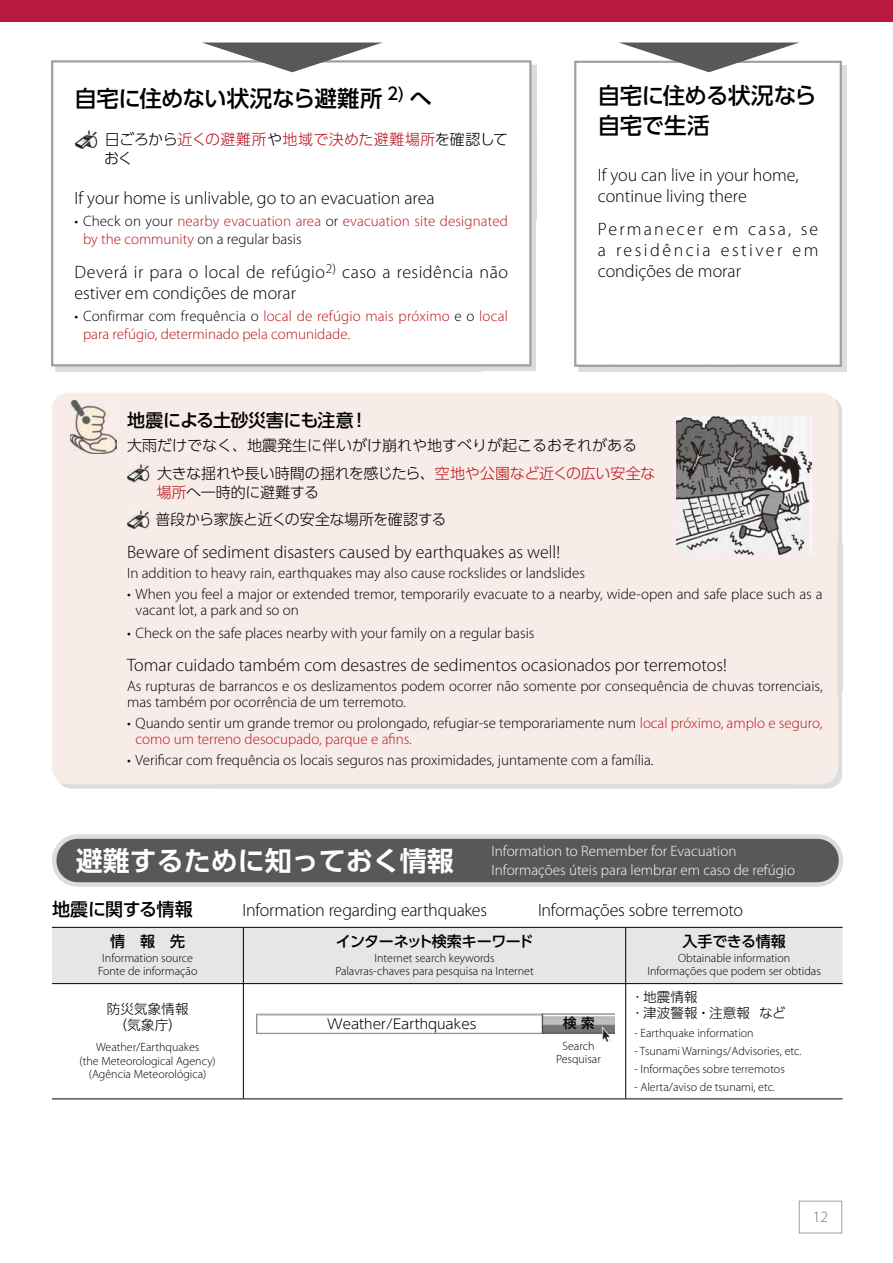
<style>
.page{position:relative;width:893px;height:1263px;background:#fff}
.page>*{position:absolute;margin:0;border:0;box-sizing:border-box;transform-origin:0 0}
.t1{font:700 27px "UD Shin Go Pro De";color:#fff}
.t2{font:500 22.5px/30px "UD Shin Go Pro";letter-spacing:-.025em;color:#000}
.t3{font:300 18px/21px "Myriad Pro";color:#000}
.t4{font:300 18px/21px "Myriad Pro";letter-spacing:.025em;color:#000}
.t5{font:500 18px "UD Shin Go Pro";letter-spacing:-.03em;color:#000}
.t6{font:300 15.75px "Myriad Pro";color:#727171}
.t7{font:300 15px/16.5px "Myriad Pro";color:#000}
.t8{font:300 15px/18px "Myriad Pro";letter-spacing:.005em;color:#ba131b}
.t9{font:300 15px/19.2px "Myriad Pro";color:#fff}
.t10{font:300 15px/27.3px "UD Shin Go Pro";color:#000}
.t11{font:300 15px/27.3px "UD Shin Go Pro";letter-spacing:-.02em;color:#000}
.t12{font:300 15px/18.9px "UD Shin Go Pro";letter-spacing:.02em;color:#ba131b}
.t13{font:500 15px "UD Shin Go Pro";letter-spacing:-.03em;color:#000}
.t14{font:300 13.5px/16.5px "UD Shin Go Pro";letter-spacing:.02em;color:#000;text-align:center}
.t15{font:300 13.5px "UD Shin Go Pro";color:#000}
.t16{font:500 13.5px "UD Shin Go Pro";color:#000}
.t17{font:300 12px/13.5px "Myriad Pro";color:#000;text-align:center}
.s1{color:#000}
.s2{color:#ba131b}
</style>
<div class="page">
<div style="left:0;top:0;width:893px;height:21px;background:#b8193f"></div>
<div style="left:799px;top:1201px;width:43px;height:32px;border:1px solid #9fa0a0"></div>
<img style="left:833px;top:398px;width:9px;height:146px">
<img style="left:790px;top:691px;width:52px;height:98px">
<img style="left:58px;top:780px;width:155px;height:9px">
<div style="left:52px;top:392px;width:785px;height:392px;background:#f8ece9;border-radius:17px"></div>
<img style="left:127px;top:464px;width:23px;height:18px">
<img style="left:127px;top:510px;width:23px;height:19px">
<img style="left:676px;top:417px;width:135px;height:137px">
<img style="left:70px;top:400px;width:46px;height:53px">
<img style="left:531px;top:65px;width:5px;height:153px">
<img style="left:483px;top:218px;width:53px;height:153px">
<div style="left:52px;top:61px;width:478px;height:304px;background:#fff"></div>
<img style="left:75px;top:130px;width:23px;height:19px">
<div style="left:51px;top:60px;width:480px;height:306px;border:2px solid #9fa0a0"></div>
<div style="left:574px;top:61px;width:268px;height:306px;border:2px solid #9fa0a0"></div>
<svg style="left:619px;top:43px;width:180px;height:29px"></svg>
<svg style="left:202px;top:43px;width:181px;height:29px"></svg>
<div style="left:54px;top:836px;width:787px;height:48px;background:#5a5757;border-radius:23px"></div>
<div style="left:52px;top:834px;width:791px;height:53px;border:4px solid #dcdddd;border-radius:23px"></div>
<div style="left:52px;top:928px;width:791px;height:55px;background:#e6e6e7"></div>
<svg style="left:52px;top:984px;width:791px;height:114px"></svg>
<hr style="left:243px;top:928px;width:1px;height:55px;background:#000">
<hr style="left:625px;top:928px;width:1px;height:55px;background:#000">
<hr style="left:52px;top:983px;width:191px;height:1px;background:#000">
<hr style="left:243px;top:983px;width:383px;height:1px;background:#000">
<hr style="left:626px;top:983px;width:217px;height:1px;background:#000">
<hr style="left:243px;top:984px;width:1px;height:114px;background:#000">
<hr style="left:625px;top:984px;width:1px;height:114px;background:#000">
<hr style="left:52px;top:927px;width:191px;height:1px;background:#000">
<hr style="left:243px;top:927px;width:383px;height:1px;background:#000">
<hr style="left:626px;top:927px;width:217px;height:1px;background:#000">
<hr style="left:52px;top:1098px;width:191px;height:1px;background:#000">
<hr style="left:243px;top:1098px;width:383px;height:1px;background:#000">
<hr style="left:626px;top:1098px;width:217px;height:1px;background:#000">
<img style="left:257px;top:1013px;width:358px;height:29px">
<h2 class="t2" style="left:75px;top:82px;width:359px">自宅に住めない状況なら避難所 <sup>2)</sup> へ</h2>
<p class="t12" style="left:104px;top:129px;width:405px"><span class="s1">日ごろから</span>近くの避難所<span class="s1">や</span>地域で決めた避難場所<span class="s1">を確認しておく</span></p>
<p class="t3" style="left:75px;top:187px;width:361px">If your home is unlivable, go to an evacuation area</p>
<p class="t8" style="left:83px;top:213px;width:426px;text-indent:-9px"><span class="s1">• Check on your</span> nearby evacuation area <span class="s1">or</span> evacuation site designated by the community <span class="s1">on a regular basis</span></p>
<p class="t4" style="left:75px;top:261px;width:435px">Deverá ir para o local de refúgio<sup>2)</sup> caso a residência não estiver em condições de morar</p>
<p class="t8" style="left:83px;top:308px;width:426px;text-indent:-9px"><span class="s1">• Confirmar com frequência o</span> local de refúgio mais próximo <span class="s1">e o</span> local para refúgio, determinado pela comunidade.</p>
<h2 class="t2" style="left:598px;top:80px;width:221px">自宅に住める状況なら自宅で生活</h2>
<p class="t3" style="left:598px;top:164px;width:202px">If you can live in your home, continue living there</p>
<p class="t3" style="left:598px;top:219px;width:222px;text-align:justify">Permanecer em casa, se a residência estiver em condições de morar</p>
<p class="t5" style="left:127px;top:406px;width:243px">地震による土砂災害にも注意！</p>
<p class="t10" style="left:157px;top:431px;width:499px;text-indent:-30px">大雨だけでなく、地震発生に伴いがけ崩れや地すべりが起こるおそれがある大きな揺れや長い時間の揺れを感じたら、<span class="s2">空地や公園など近くの広い安全な</span></p>
<p class="t11" style="left:155px;top:478px;width:293px"><span class="s2">場所</span>へ一時的に避難する<br>普段から家族と近くの安全な場所を確認する</p>
<p class="t3" style="left:127px;top:542px;width:435px">Beware of sediment disasters caused by earthquakes as well!</p>
<p class="t7" style="left:127px;top:565px;width:459px">In addition to heavy rain, earthquakes may also cause rockslides or landslides</p>
<p class="t7" style="left:136px;top:586px;width:688px;text-indent:-9px">• When you feel a major or extended tremor, temporarily evacuate to a nearby, wide-open and safe place such as a vacant lot, a park and so on</p>
<p class="t7" style="left:127px;top:625px;width:409px">• Check on the safe places nearby with your family on a regular basis</p>
<p class="t3" style="left:127px;top:655px;width:601px">Tomar cuidado também com desastres de sedimentos ocasionados por terremotos!</p>
<p class="t7" style="left:127px;top:678px;width:697px">As rupturas de barrancos e os deslizamentos podem ocorrer não somente por consequência de chuvas torrenciais, mas também por ocorrência de um terremoto.</p>
<p class="t7" style="left:136px;top:715px;width:688px;text-indent:-9px">• Quando sentir um grande tremor ou prolongado, refugiar-se temporariamente num <span class="s2">local próximo, amplo e seguro, como um terreno desocupado, parque e afins.</span></p>
<p class="t7" style="left:127px;top:752px;width:528px">• Verificar com frequência os locais seguros nas proximidades, juntamente com a família.</p>
<h1 class="t1" style="left:76px;top:839px;width:379px">避難するために知っておく情報</h1>
<p class="t9" style="left:491px;top:842px;width:305px">Information to Remember for Evacuation<br>Informações úteis para lembrar em caso de refúgio</p>
<p class="t5" style="left:52px;top:895px;width:142px">地震に関する情報</p>
<p class="t3" style="left:243px;top:899px;width:246px">Information regarding earthquakes</p>
<p class="t3" style="left:538px;top:899px;width:206px">Informações sobre terremoto</p>
<p class="t13" style="left:110px;top:929px;width:76px">情　報　先</p>
<p class="t17" style="left:98px;top:951px;width:101px">Information source<br>Fonte de informação</p>
<p class="t13" style="left:682px;top:929px;width:105px">入手できる情報</p>
<p class="t17" style="left:647px;top:951px;width:175px">Obtainable information<br>Informações que podem ser obtidas</p>
<p class="t13" style="left:336px;top:929px;width:199px">インターネット検索キーワード</p>
<p class="t17" style="left:335px;top:951px;width:200px">Internet search keywords<br>Palavras-chaves para pesquisa na Internet</p>
<p class="t14" style="left:107px;top:1000px;width:83px">防災気象情報（気象庁）</p>
<p class="t17" style="left:80px;top:1041px;width:138px">Weather/Earthquakes<br>(the Meteorological Agency) (Agência Meteorológica)</p>
<p class="t15" style="left:327px;top:1013px;width:151px">Weather/Earthquakes</p>
<p class="t16" style="left:563px;top:1012px;width:33px">検 索</p>
<p class="t17" style="left:556px;top:1039px;width:46px">Search<br>Pesquisar</p>
<p class="t14" style="left:634px;top:988px;width:153px;text-align:left">･地震情報<br>･津波警報・注意報 など</p>
<p class="t17" style="left:634px;top:1027px;width:121px">- Earthquake information</p>
<p class="t17" style="left:634px;top:1044px;width:169px">- Tsunami Warnings/Advisories, etc.</p>
<p class="t17" style="left:634px;top:1062px;width:152px">- Informações sobre terremotos</p>
<p class="t17" style="left:634px;top:1080px;width:142px">- Alerta/aviso de tsunami, etc.</p>
<p class="t6" style="left:813px;top:1208px;width:17px">12</p>
</div>
